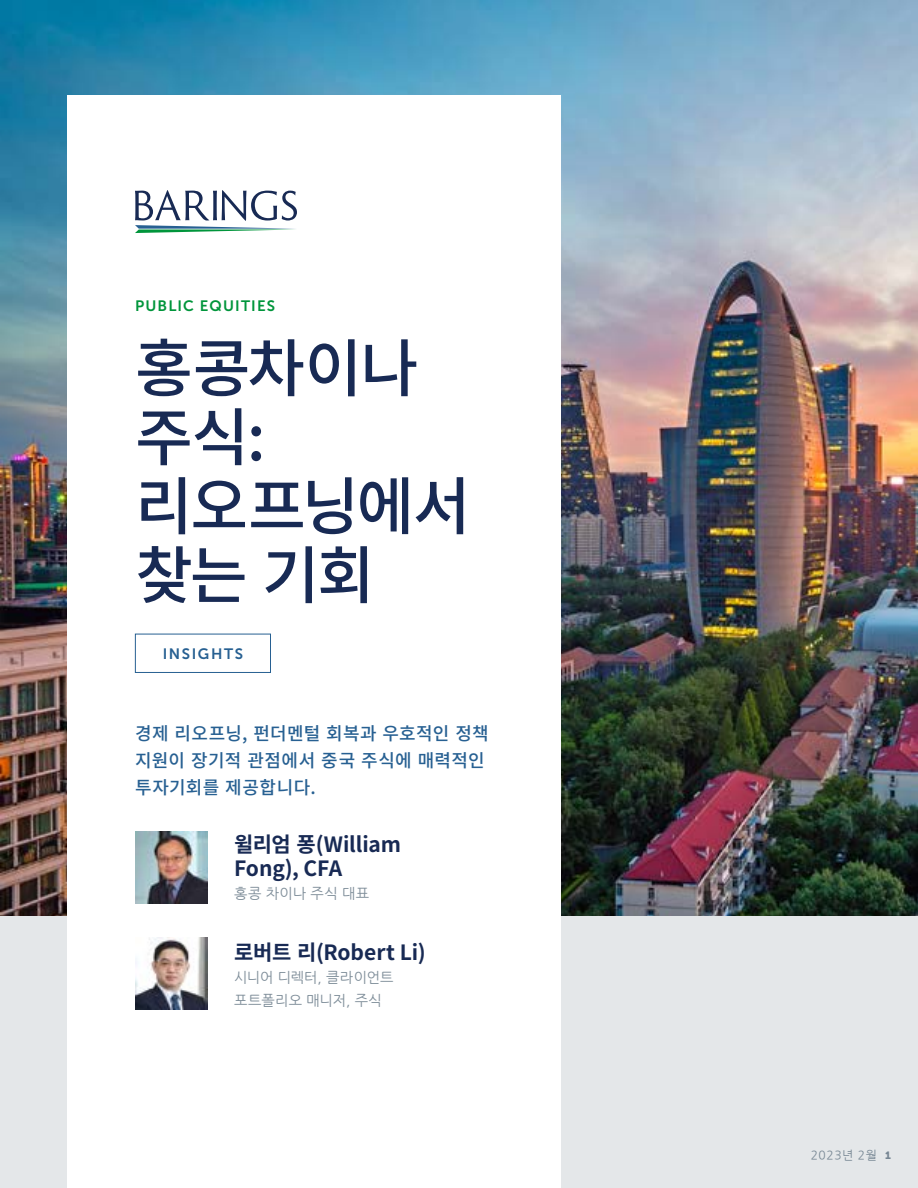
<style>
.page{position:relative;width:918px;height:1188px;background:#fff}
.page>*{position:absolute;margin:0;border:0;box-sizing:border-box;transform-origin:0 0}
.t1{font:500 63px/69px "Source Han Sans KR";letter-spacing:-.04em;color:#182a54}
.t2{font:700 21px/24px "Source Han Sans KR";letter-spacing:-.005em;color:#182a54}
.t3{font:500 18px/27px "Source Han Sans KR";letter-spacing:.02em;color:#276092}
.t4{font:15px "Museo Sans 700";letter-spacing:.08em;color:#00953b}
.t5{font:15px "Museo Sans 700";letter-spacing:.105em;color:#276092}
.t6{font:14.25px/22.5px "Nanum Gothic";letter-spacing:.005em;color:#7d8c98}
.t7{font:12px "Nanum Gothic";letter-spacing:.045em;color:#768693}
.s1{font-family:"Museo Sans 900";font-size:10.5px}
</style>
<div class="page">
<div style="left:0;top:859px;width:918px;height:329px;background:#e4e7e9"></div>
<img style="left:0;top:0;width:918px;height:916px">
<div style="left:68px;top:96px;width:493px;height:1092px;background:#fff"></div>
<div style="left:135px;top:634px;width:136px;height:39px;border:1px solid #276092"></div>
<img style="left:135px;top:832px;width:72px;height:72px">
<img style="left:135px;top:938px;width:72px;height:71px">
<svg style="left:135px;top:190px;width:162px;height:43px"></svg>
<p class="t4" style="left:135px;top:298px;width:142px">PUBLIC EQUITIES</p>
<h1 class="t1" style="left:135px;top:335px;width:337px">홍콩차이나 주식: 리오프닝에서 찾는 기회</h1>
<p class="t5" style="left:163px;top:645px;width:82px">INSIGHTS</p>
<p class="t3" style="left:135px;top:720px;width:355px">경제 리오프닝, 펀더멘털 회복과 우호적인 정책 지원이 장기적 관점에서 중국 주식에 매력적인 투자기회를 제공합니다.</p>
<p class="t2" style="left:234px;top:833px;width:169px">윌리엄 퐁(William<br>Fong), CFA</p>
<p class="t6" style="left:234px;top:883px;width:137px">홍콩 차이나 주식 대표</p>
<p class="t2" style="left:234px;top:941px;width:193px">로버트 리(Robert Li)</p>
<p class="t6" style="left:234px;top:967px;width:161px">시니어 디렉터, 클라이언트 포트폴리오 매니저, 주식</p>
<p class="t7" style="left:811px;top:1149px;width:82px">2023년 2월 <span class="s1">1</span></p>
</div>
